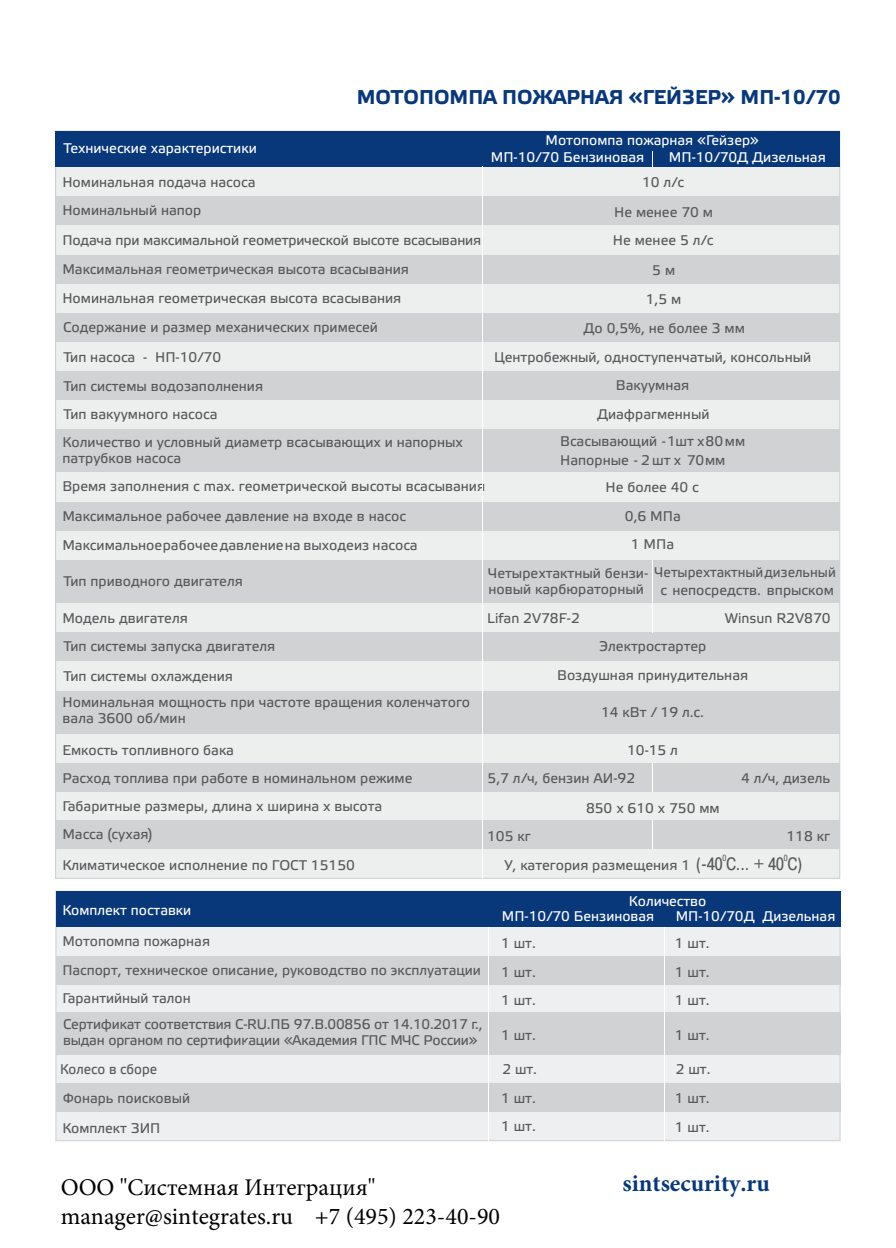
<style>
.page{position:relative;width:896px;height:1248px;background:#fff}
.page>*{position:absolute;margin:0;border:0;box-sizing:border-box;transform-origin:0 0}
.t1{font:24px "Minion Pro";color:#000}
.t2{font:700 24px "Minion Pro";color:#08387a}
.t3{font:700 20px "Etelka Text Pro";color:#08387a}
.t4{font:17.8px "Pragmatica Cond C";color:#57585a}
.t5{font:14px/29.2px "Etelka Text Pro";color:#57585a}
.t6{font:14px/15.2px "Etelka Text Pro";color:#fff}
.t7{font:14px "Etelka Text Pro";color:#57585a;scale:.96 1}
.t8{font:9px "Pragmatica Cond C";color:#57585a}
</style>
<div class="page">
<div style="left:55px;top:130px;width:785px;height:748px;background:#edefef;border:1px solid #d1d2d4"></div>
<div style="left:56px;top:632px;width:784px;height:28px;background:#d1d2d4"></div>
<div style="left:56px;top:560px;width:784px;height:42px;background:#d1d2d4"></div>
<div style="left:56px;top:820px;width:784px;height:28px;background:#d1d2d4"></div>
<div style="left:56px;top:763px;width:784px;height:29px;background:#d1d2d4"></div>
<div style="left:56px;top:691px;width:784px;height:42px;background:#d1d2d4"></div>
<div style="left:56px;top:502px;width:784px;height:28px;background:#d1d2d4"></div>
<div style="left:56px;top:429px;width:784px;height:43px;background:#d1d2d4"></div>
<div style="left:56px;top:371px;width:784px;height:29px;background:#d1d2d4"></div>
<div style="left:56px;top:313px;width:784px;height:29px;background:#d1d2d4"></div>
<div style="left:56px;top:255px;width:784px;height:28px;background:#d1d2d4"></div>
<div style="left:56px;top:196px;width:784px;height:28px;background:#d1d2d4"></div>
<div style="left:56px;top:131px;width:784px;height:36px;background:#08387a"></div>
<hr style="left:482px;top:167px;width:1px;height:712px;background:#fff">
<hr style="left:652px;top:560px;width:1px;height:72px;background:#fff">
<svg style="left:652px;top:763px;width:1px;height:29px"></svg>
<svg style="left:652px;top:151px;width:1px;height:16px"></svg>
<svg style="left:652px;top:820px;width:1px;height:28px"></svg>
<div style="left:55px;top:890px;width:785px;height:251px;background:#edeff0;border:1px solid #d1d2d4"></div>
<div style="left:56px;top:956px;width:784px;height:28px;background:#d1d2d4"></div>
<div style="left:56px;top:891px;width:784px;height:35px;background:#08387a"></div>
<div style="left:56px;top:1083px;width:784px;height:28px;background:#d1d2d4"></div>
<div style="left:56px;top:1012px;width:784px;height:42px;background:#d1d2d4"></div>
<hr style="left:664px;top:926px;width:1px;height:214px;background:#fff">
<hr style="left:488px;top:927px;width:1px;height:213px;background:#fff">
<p class="t6" style="left:64px;top:142px;width:195px">Технические характеристики</p>
<h2 class="t3" style="left:357px;top:89px;width:485px">МОТОПОМПА ПОЖАРНАЯ «ГЕЙЗЕР» МП-10/70</h2>
<p class="t6" style="left:545px;top:134px;width:215px">Мотопомпа пожарная «Гейзер»</p>
<p class="t6" style="left:491px;top:150px;width:155px">МП-10/70 Бензиновая</p>
<p class="t6" style="left:669px;top:150px;width:158px">МП-10/70Д Дизельная</p>
<p class="t5" style="left:62px;top:168px;width:195px">Номинальная подача насоса</p>
<p class="t5" style="left:62px;top:197px;width:141px">Номинальный напор</p>
<p class="t5" style="left:62px;top:226px;width:420px">Подача при максимальной геометрической высоте всасывания<br>Максимальная геометрическая высота всасывания<br>Номинальная геометрическая высота всасывания</p>
<p class="t5" style="left:63px;top:314px;width:316px">Содержание и размер механических примесей</p>
<p class="t5" style="left:63px;top:343px;width:159px">Тип насоса - НП-10/70</p>
<p class="t5" style="left:614px;top:168px;width:100px;line-height:29.8px;text-align:center">10 л/с<br>Не менее 70 м</p>
<p class="t5" style="left:613px;top:225px;width:102px;line-height:30.6px;text-align:center">Не менее 5 л/с<br>5 м</p>
<p class="t5" style="left:583px;top:285px;width:163px;text-align:center">1,5 м<br>До 0,5%, не более 3 мм</p>
<p class="t5" style="left:494px;top:343px;width:319px">Центробежный, одноступенчатый, консольный</p>
<p class="t5" style="left:64px;top:372px;width:201px">Тип системы водозаполнения</p>
<p class="t5" style="left:616px;top:372px;width:75px">Вакуумная</p>
<p class="t5" style="left:63px;top:402px;width:402px;line-height:27.4px">Тип вакуумного насоса<br>Количество и условный диаметр всасывающих и напорных</p>
<p class="t5" style="left:63px;top:444px;width:120px">патрубков насоса</p>
<p class="t5" style="left:597px;top:401px;width:114px">Диафрагменный</p>
<p class="t5" style="left:560px;top:432px;width:187px;line-height:19.4px">Всасывающий - 1 шт х 80 мм<br>Напорные - 2 шт х 70 мм</p>
<p class="t5" style="left:62px;top:473px;width:424px">Время заполнения с max. геометрической высоты всасывания</p>
<p class="t5" style="left:605px;top:473px;width:95px">Не более 40 с</p>
<p class="t5" style="left:62px;top:503px;width:345px">Максимальное рабочее давление на входе в насос</p>
<p class="t5" style="left:625px;top:503px;width:57px">0,6 МПа</p>
<p class="t5" style="left:62px;top:531px;width:357px">Максимальное рабочее давление на выходе из насоса</p>
<p class="t5" style="left:631px;top:531px;width:45px">1 МПа</p>
<p class="t5" style="left:64px;top:567px;width:181px">Тип приводного двигателя</p>
<p class="t5" style="left:488px;top:565px;width:161px;line-height:16px">Четырехтактный бензи&shy;новый карбюраторный</p>
<p class="t5" style="left:655px;top:564px;width:182px;line-height:17.8px;text-align:center">Четырехтактный дизельный с непосредств. впрыском</p>
<p class="t5" style="left:62px;top:604px;width:127px">Модель двигателя</p>
<p class="t5" style="left:487px;top:604px;width:94px">Lifan 2V78F-2</p>
<p class="t5" style="left:725px;top:604px;width:107px">Winsun R2V870</p>
<p class="t5" style="left:64px;top:633px;width:213px">Тип системы запуска двигателя</p>
<p class="t5" style="left:599px;top:633px;width:108px">Электростартер</p>
<p class="t5" style="left:64px;top:662px;width:171px">Тип системы охлаждения</p>
<p class="t5" style="left:63px;top:695px;width:409px;line-height:16px">Номинальная мощность при частоте вращения коленчатого вала 3600 об/мин</p>
<p class="t5" style="left:557px;top:661px;width:193px">Воздушная принудительная</p>
<p class="t5" style="left:601px;top:698px;width:104px">14 кВт / 19 л.с.</p>
<p class="t5" style="left:62px;top:736px;width:173px">Емкость топливного бака</p>
<p class="t5" style="left:627px;top:736px;width:52px">10-15 л</p>
<p class="t5" style="left:62px;top:764px;width:352px">Расход топлива при работе в номинальном режиме</p>
<p class="t5" style="left:488px;top:764px;width:149px">5,7 л/ч, бензин АИ-92</p>
<p class="t5" style="left:62px;top:793px;width:321px">Габаритные размеры, длина х ширина х высота</p>
<p class="t5" style="left:62px;top:821px;width:92px">Масса (сухая)</p>
<p class="t5" style="left:487px;top:822px;width:45px">105 кг</p>
<p class="t5" style="left:586px;top:795px;width:135px">850 х 610 х 750 мм</p>
<p class="t5" style="left:741px;top:764px;width:91px">4 л/ч, дизель</p>
<p class="t5" style="left:786px;top:822px;width:45px">118 кг</p>
<p class="t8" style="left:722px;top:852px;width:5px">0</p>
<p class="t8" style="left:784px;top:852px;width:5px">0</p>
<p class="t5" style="left:62px;top:851px;width:294px">Климатическое исполнение по ГОСТ 15150</p>
<p class="t4" style="left:696px;top:853px;width:108px">(-40 Ñ... + 40 Ñ)</p>
<p class="t5" style="left:504px;top:851px;width:187px">У, категория размещения 1</p>
<p class="t6" style="left:62px;top:903px;width:130px">Комплект поставки</p>
<p class="t6" style="left:502px;top:894px;width:206px;text-indent:127px">Количество<br>МП-10/70 Бензиновая</p>
<p class="t6" style="left:676px;top:909px;width:161px">МП-10/70Д Дизельная</p>
<p class="t5" style="left:62px;top:927px;width:149px">Мотопомпа пожарная</p>
<p class="t5" style="left:501px;top:929px;width:36px">1 шт.</p>
<p class="t5" style="left:675px;top:929px;width:36px">1 шт.</p>
<p class="t5" style="left:501px;top:958px;width:36px">1 шт.</p>
<p class="t5" style="left:675px;top:958px;width:36px">1 шт.</p>
<p class="t5" style="left:501px;top:986px;width:36px">1 шт.</p>
<p class="t5" style="left:675px;top:986px;width:36px">1 шт.</p>
<p class="t5" style="left:501px;top:1021px;width:36px">1 шт.</p>
<p class="t5" style="left:675px;top:1021px;width:36px">1 шт.</p>
<p class="t5" style="left:62px;top:956px;width:420px">Паспорт, техническое описание, руководство по эксплуатации</p>
<p class="t5" style="left:62px;top:984px;width:130px">Гарантийный талон</p>
<p class="t5" style="left:63px;top:1017px;width:421px;line-height:16px">Сертификат соответствия C-RU.ПБ 97.В.00856 от 14.10.2017 г., выдан органом по сертификации «Академия ГПС МЧС России»</p>
<p class="t7" style="left:60px;top:1064px;width:103px">Колесо в сборе</p>
<p class="t5" style="left:502px;top:1055px;width:36px">2 шт.</p>
<p class="t5" style="left:676px;top:1055px;width:36px">2 шт.</p>
<p class="t5" style="left:63px;top:1084px;width:128px">Фонарь поисковый</p>
<p class="t5" style="left:501px;top:1084px;width:36px">1 шт.</p>
<p class="t5" style="left:62px;top:1114px;width:100px">Комплект ЗИП</p>
<p class="t5" style="left:501px;top:1113px;width:36px">1 шт.</p>
<p class="t5" style="left:675px;top:1113px;width:36px">1 шт.</p>
<p class="t5" style="left:675px;top:1084px;width:36px">1 шт.</p>
<h1 class="t1" style="left:61px;top:1170px;width:316px">ООО "Системная Интеграция"</h1>
<h1 class="t2" style="left:622px;top:1165px;width:149px">sintsecurity.ru</h1>
<h1 class="t1" style="left:61px;top:1199px;width:441px">manager@sintegrates.ru +7 (495) 223-40-90</h1>
</div>
